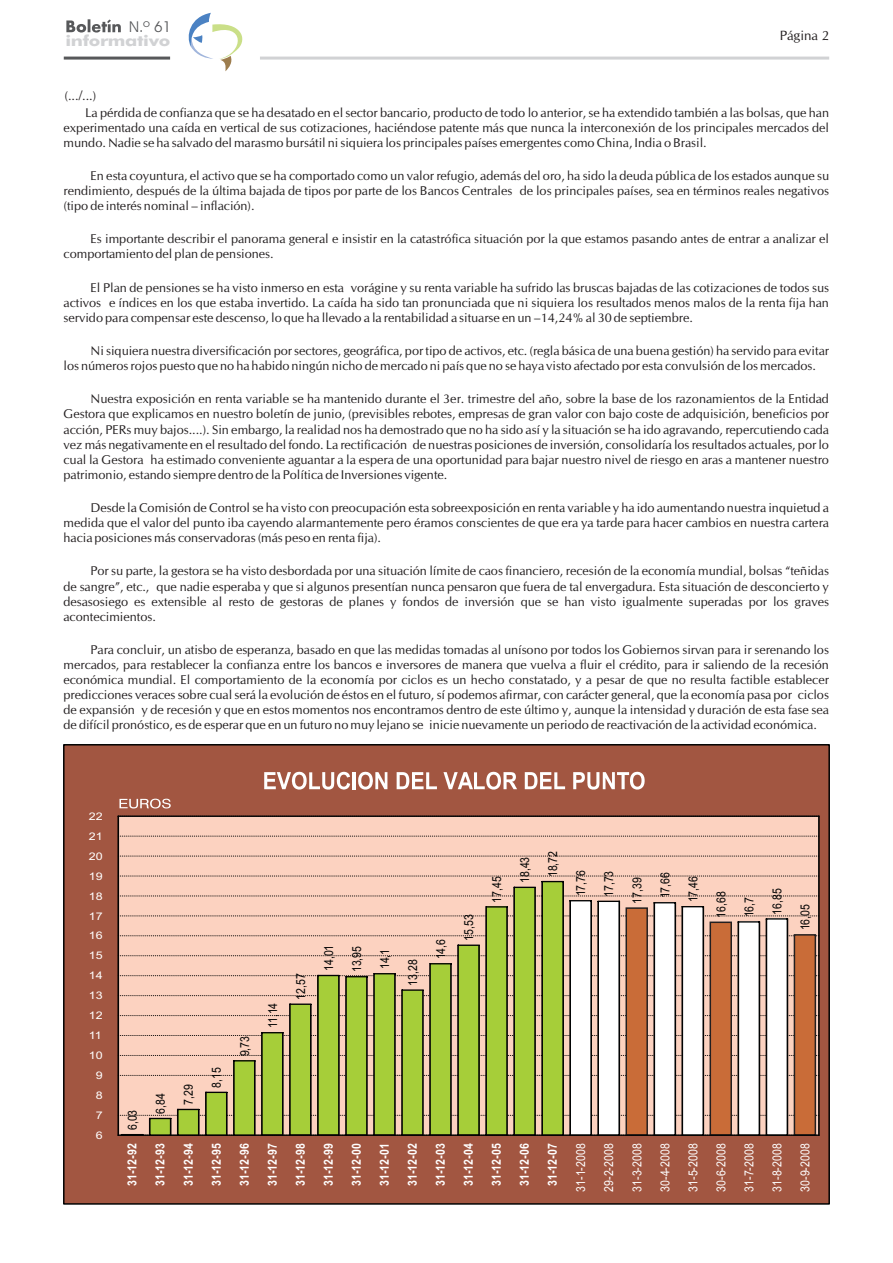
<style>
.page{position:relative;width:893px;height:1263px;background:#fff}
.page>*{position:absolute;margin:0;border:0;box-sizing:border-box;transform-origin:0 0}
.t1{font:700 15.15px "Futura BT";letter-spacing:-.02em;color:#d1d2d4;scale:1.23 1}
.t2{font:15px "Avant Garde IT Cby BT";color:#57585a}
.t3{font:13.5px "CG Omega";color:#231f20}
.t4{font:12.75px/15.1px "CG Omega";color:#231f20;text-align:justify}
.t5{font:700 12.45px "Arial";color:#fff;scale:.84 1}
.t6{font:12.45px "Arial";color:#010202;scale:.84 1}
.t7{font:12.45px "Arial";color:#fff;scale:.84 1}
.t8{font:10.5px "Arial";color:#fff;scale:1.19 1}
</style>
<div class="page">
<svg style="left:66px;top:19px;width:55px;height:14px"></svg>
<hr style="left:64px;top:57px;width:106px;height:3px;background:#57585a">
<hr style="left:260px;top:57px;width:569px;height:3px;background:#d1d2d4">
<svg style="left:188px;top:13px;width:55px;height:58px"></svg>
<div style="left:63px;top:744px;width:767px;height:461px;background:#a25641"></div>
<svg style="left:264px;top:772px;width:86px;height:17px"></svg>
<hr style="left:353px;top:772px;width:3px;height:17px;background:#fff">
<svg style="left:358px;top:772px;width:29px;height:17px"></svg>
<svg style="left:397px;top:772px;width:40px;height:17px"></svg>
<svg style="left:443px;top:772px;width:74px;height:17px"></svg>
<svg style="left:525px;top:772px;width:40px;height:17px"></svg>
<svg style="left:573px;top:772px;width:72px;height:17px"></svg>
<svg style="left:117px;top:815px;width:703px;height:321px"></svg>
<svg style="left:119px;top:799px;width:52px;height:9px"></svg>
<p class="t2" style="left:129px;top:21px;width:43px">N.º 61</p>
<p class="t1" style="left:66px;top:34px;width:87px">informativo</p>
<p class="t3" style="left:780px;top:30px;width:51px">Página 2</p>
<p class="t4" style="left:85px;top:88px;width:745px;line-height:16.6px;text-indent:-21px">(.../...)<br>La pérdida de confianza que se ha desatado en el sector bancario, producto de todo lo anterior, se ha extendido también a las bolsas, que han</p>
<p class="t4" style="left:64px;top:121px;width:767px">experimentado una caída en vertical de sus cotizaciones, haciéndose patente más que nunca la interconexión de los principales mercados del mundo. Nadie se ha salvado del marasmo bursátil ni siquiera los principales países emergentes como China, India o Brasil.</p>
<p class="t4" style="left:64px;top:169px;width:767px;text-indent:27px">En esta coyuntura, el activo que se ha comportado como un valor refugio, además del oro, ha sido la deuda pública de los estados aunque su rendimiento, después de la última bajada de tipos por parte de los Bancos Centrales de los principales países, sea en términos reales negativos (tipo de interés nominal – inflación).</p>
<p class="t4" style="left:64px;top:232px;width:767px;text-indent:27px">Es importante describir el panorama general e insistir en la catastrófica situación por la que estamos pasando antes de entrar a analizar el comportamiento del plan de pensiones.</p>
<p class="t4" style="left:64px;top:281px;width:767px;text-indent:27px">El Plan de pensiones se ha visto inmerso en esta vorágine y su renta variable ha sufrido las bruscas bajadas de las cotizaciones de todos sus activos e índices en los que estaba invertido. La caída ha sido tan pronunciada que ni siquiera los resultados menos malos de la renta fija han servido para compensar este descenso, lo que ha llevado a la rentabilidad a situarse en un –14,24% al 30 de septiembre.</p>
<p class="t4" style="left:64px;top:344px;width:767px;text-indent:27px">Ni siquiera nuestra diversificación por sectores, geográfica, por tipo de activos, etc. (regla básica de una buena gestión) ha servido para evitar los números rojos puesto que no ha habido ningún nicho de mercado ni país que no se haya visto afectado por esta convulsión de los mercados.</p>
<p class="t4" style="left:64px;top:392px;width:767px;text-indent:27px">Nuestra exposición en renta variable se ha mantenido durante el 3er. trimestre del año, sobre la base de los razonamientos de la Entidad Gestora que explicamos en nuestro boletín de junio, (previsibles rebotes, empresas de gran valor con bajo coste de adquisición, beneficios por acción, PERs muy bajos....). Sin embargo, la realidad nos ha demostrado que no ha sido así y la situación se ha ido agravando, repercutiendo cada vez más negativamente en el resultado del fondo. La rectificación de nuestras posiciones de inversión, consolidaría los resultados actuales, por lo cual la Gestora ha estimado conveniente aguantar a la espera de una oportunidad para bajar nuestro nivel de riesgo en aras a mantener nuestro patrimonio, estando siempre dentro de la Política de Inversiones vigente.</p>
<p class="t4" style="left:64px;top:501px;width:767px;text-indent:27px">Desde la Comisión de Control se ha visto con preocupación esta sobreexposición en renta variable y ha ido aumentando nuestra inquietud a medida que el valor del punto iba cayendo alarmantemente pero éramos conscientes de que era ya tarde para hacer cambios en nuestra cartera hacia posiciones más conservadoras (más peso en renta fija).</p>
<p class="t4" style="left:64px;top:564px;width:767px;text-indent:27px">Por su parte, la gestora se ha visto desbordada por una situación límite de caos financiero, recesión de la economía mundial, bolsas “teñidas de sangre”, etc., que nadie esperaba y que si algunos presentían nunca pensaron que fuera de tal envergadura. Esta situación de desconcierto y desasosiego es extensible al resto de gestoras de planes y fondos de inversión que se han visto igualmente superadas por los graves acontecimientos.</p>
<p class="t4" style="left:63px;top:643px;width:767px;text-indent:27px">Para concluir, un atisbo de esperanza, basado en que las medidas tomadas al unísono por todos los Gobiernos sirvan para ir serenando los mercados, para restablecer la confianza entre los bancos e inversores de manera que vuelva a fluir el crédito, para ir saliendo de la recesión económica mundial. El comportamiento de la economía por ciclos es un hecho constatado, y a pesar de que no resulta factible establecer predicciones veraces sobre cual será la evolución de éstos en el futuro, sí podemos afirmar, con carácter general, que la economía pasa por ciclos de expansión y de recesión y que en estos momentos nos encontramos dentro de este último y, aunque la intensidad y duración de esta fase sea de difícil pronóstico, es de esperar que en un futuro no muy lejano se inicie nuevamente un periodo de reactivación de la actividad económica.</p>
<p class="t8" style="left:89px;top:812px;width:13px">22</p>
<p class="t8" style="left:89px;top:832px;width:13px">21</p>
<p class="t8" style="left:89px;top:852px;width:13px">20</p>
<p class="t8" style="left:89px;top:872px;width:13px">19</p>
<p class="t8" style="left:89px;top:892px;width:13px">18</p>
<p class="t8" style="left:89px;top:912px;width:13px">17</p>
<p class="t8" style="left:89px;top:932px;width:13px">16</p>
<p class="t8" style="left:89px;top:952px;width:13px">15</p>
<p class="t8" style="left:89px;top:972px;width:13px">14</p>
<p class="t8" style="left:89px;top:991px;width:13px">13</p>
<p class="t8" style="left:89px;top:1011px;width:13px">12</p>
<p class="t8" style="left:89px;top:1031px;width:12px">11</p>
<p class="t8" style="left:89px;top:1051px;width:13px">10</p>
<p class="t8" style="left:96px;top:1071px;width:7px">9</p>
<p class="t8" style="left:96px;top:1091px;width:7px">8</p>
<p class="t8" style="left:96px;top:1111px;width:7px">7</p>
<p class="t8" style="left:96px;top:1131px;width:7px">6</p>
<p class="t6" style="left:128px;top:1130px;width:26px;rotate:-90deg">6,03</p>
<p class="t6" style="left:156px;top:1114px;width:26px;rotate:-90deg">6,84</p>
<p class="t6" style="left:184px;top:1105px;width:26px;rotate:-90deg">7,29</p>
<p class="t6" style="left:212px;top:1088px;width:26px;rotate:-90deg">8,15</p>
<p class="t6" style="left:240px;top:1056px;width:26px;rotate:-90deg">9,73</p>
<p class="t5" style="left:128px;top:1186px;width:52px;rotate:-90deg">31-12-92</p>
<p class="t5" style="left:156px;top:1186px;width:52px;rotate:-90deg">31-12-93</p>
<p class="t5" style="left:184px;top:1186px;width:52px;rotate:-90deg">31-12-94</p>
<p class="t5" style="left:212px;top:1186px;width:52px;rotate:-90deg">31-12-95</p>
<p class="t5" style="left:240px;top:1186px;width:52px;rotate:-90deg">31-12-96</p>
<p class="t6" style="left:268px;top:1028px;width:32px;rotate:-90deg">11,14</p>
<p class="t6" style="left:296px;top:1000px;width:33px;rotate:-90deg">12,57</p>
<p class="t6" style="left:324px;top:971px;width:33px;rotate:-90deg">14,01</p>
<p class="t6" style="left:352px;top:972px;width:33px;rotate:-90deg">13,95</p>
<p class="t6" style="left:380px;top:969px;width:26px;rotate:-90deg">14,1</p>
<p class="t6" style="left:408px;top:986px;width:33px;rotate:-90deg">13,28</p>
<p class="t6" style="left:436px;top:959px;width:26px;rotate:-90deg">14,6</p>
<p class="t6" style="left:464px;top:941px;width:33px;rotate:-90deg">15,53</p>
<p class="t6" style="left:492px;top:902px;width:33px;rotate:-90deg">17,45</p>
<p class="t6" style="left:520px;top:883px;width:33px;rotate:-90deg">18,43</p>
<p class="t6" style="left:548px;top:877px;width:33px;rotate:-90deg">18,72</p>
<p class="t6" style="left:576px;top:896px;width:33px;rotate:-90deg">17,76</p>
<p class="t6" style="left:604px;top:897px;width:33px;rotate:-90deg">17,73</p>
<p class="t6" style="left:632px;top:904px;width:33px;rotate:-90deg">17,39</p>
<p class="t6" style="left:660px;top:898px;width:33px;rotate:-90deg">17,66</p>
<p class="t6" style="left:688px;top:902px;width:33px;rotate:-90deg">17,46</p>
<p class="t6" style="left:716px;top:918px;width:33px;rotate:-90deg">16,68</p>
<p class="t6" style="left:744px;top:917px;width:26px;rotate:-90deg">16,7</p>
<p class="t6" style="left:772px;top:914px;width:33px;rotate:-90deg">16,85</p>
<p class="t6" style="left:800px;top:930px;width:33px;rotate:-90deg">16,05</p>
<p class="t5" style="left:268px;top:1186px;width:52px;rotate:-90deg">31-12-97</p>
<p class="t5" style="left:296px;top:1186px;width:52px;rotate:-90deg">31-12-98</p>
<p class="t5" style="left:324px;top:1186px;width:52px;rotate:-90deg">31-12-99</p>
<p class="t5" style="left:352px;top:1186px;width:52px;rotate:-90deg">31-12-00</p>
<p class="t5" style="left:380px;top:1186px;width:52px;rotate:-90deg">31-12-01</p>
<p class="t5" style="left:408px;top:1186px;width:52px;rotate:-90deg">31-12-02</p>
<p class="t5" style="left:436px;top:1186px;width:52px;rotate:-90deg">31-12-03</p>
<p class="t5" style="left:464px;top:1186px;width:52px;rotate:-90deg">31-12-04</p>
<p class="t5" style="left:492px;top:1186px;width:52px;rotate:-90deg">31-12-05</p>
<p class="t5" style="left:520px;top:1186px;width:52px;rotate:-90deg">31-12-06</p>
<p class="t5" style="left:548px;top:1186px;width:52px;rotate:-90deg">31-12-07</p>
<p class="t7" style="left:576px;top:1191px;width:59px;rotate:-90deg">31-1-2008</p>
<p class="t7" style="left:604px;top:1191px;width:59px;rotate:-90deg">29-2-2008</p>
<p class="t7" style="left:632px;top:1191px;width:59px;rotate:-90deg">31-3-2008</p>
<p class="t7" style="left:660px;top:1191px;width:59px;rotate:-90deg">30-4-2008</p>
<p class="t7" style="left:688px;top:1191px;width:59px;rotate:-90deg">31-5-2008</p>
<p class="t7" style="left:716px;top:1191px;width:59px;rotate:-90deg">30-6-2008</p>
<p class="t7" style="left:744px;top:1191px;width:59px;rotate:-90deg">31-7-2008</p>
<p class="t7" style="left:772px;top:1191px;width:59px;rotate:-90deg">31-8-2008</p>
<p class="t7" style="left:800px;top:1191px;width:59px;rotate:-90deg">30-9-2008</p>
</div>
